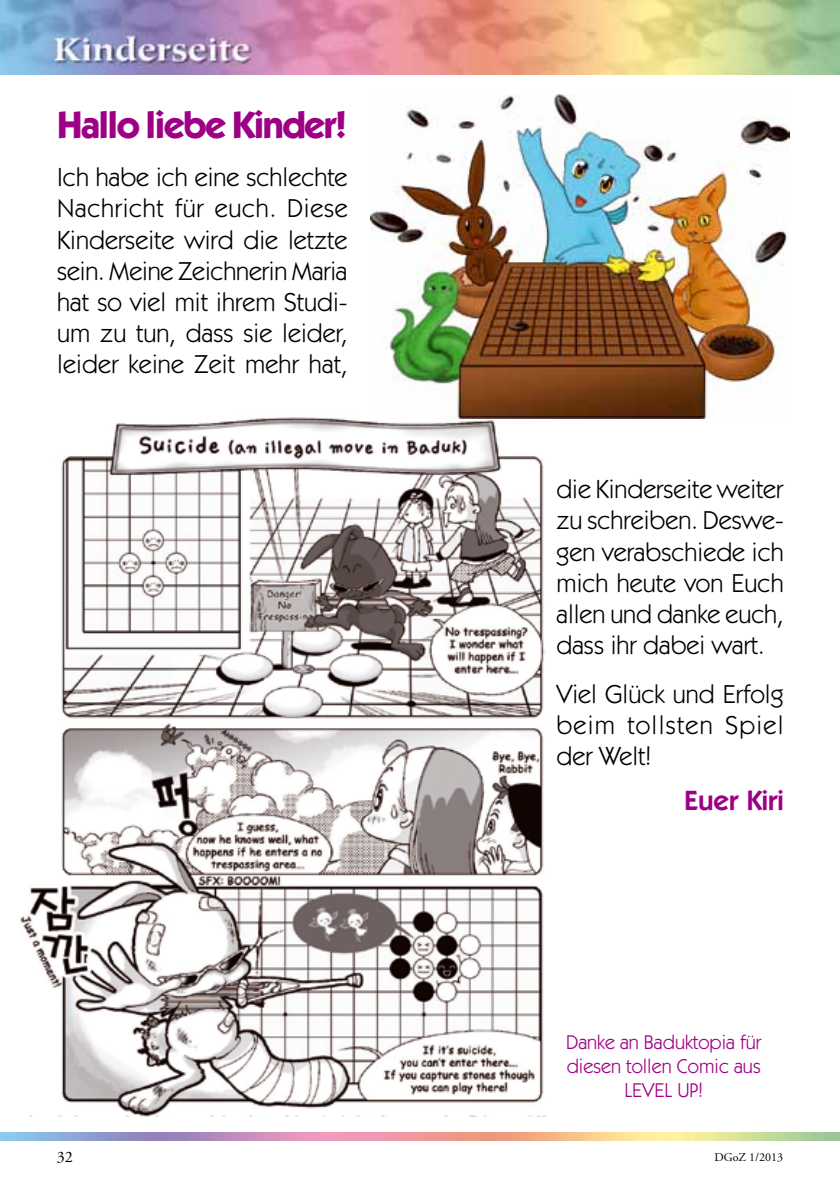
<style>
.page{position:relative;width:840px;height:1191px;background:#fff}
.page>*{position:absolute;margin:0;border:0;box-sizing:border-box;transform-origin:0 0}
.t1{font:700 38px "Itc Kabel";letter-spacing:-.04em;color:#9d0084}
.t2{font:600 28px "Itc Kabel";color:#9d0084}
.t3{font:26px/31.2px "Itc Kabel";color:#000;text-align:justify}
.t4{font:20px/24px "Itc Kabel";color:#9d0084;text-align:center}
.t5{font:16px "Adobe Garamond";color:#000}
.t6{font:12px "Adobe Garamond";color:#000}
</style>
<div class="page">
<img style="left:20px;top:417px;width:525px;height:700px">
<img style="left:370px;top:94px;width:419px;height:324px">
<img style="left:0;top:0;width:839px;height:74px">
<h1 class="t1" style="left:57px;top:102px;width:292px">Hallo liebe Kinder!</h1>
<p class="t3" style="left:57px;top:162px;width:292px">Ich habe ich eine schlechte Nachricht für euch. Diese Kinderseite wird die letzte sein. Meine Zeichnerin Maria hat so viel mit ihrem Studi&shy;um zu tun, dass sie leider, leider keine Zeit mehr hat,</p>
<p class="t3" style="left:556px;top:474px;width:229px">die Kinderseite weiter zu schreiben. Deswe&shy;gen verabschiede ich mich heute von Euch allen und danke euch, dass ihr dabei wart.</p>
<p class="t3" style="left:556px;top:678px;width:228px">Viel Glück und Erfolg beim tollsten Spiel der Welt!</p>
<p class="t2" style="left:683px;top:784px;width:101px">Euer Kiri</p>
<p class="t4" style="left:565px;top:1030px;width:196px">Danke an Baduktopia für diesen tollen Comic aus<br>LEVEL UP!</p>
<p class="t5" style="left:57px;top:1148px;width:17px">32</p>
<p class="t6" style="left:714px;top:1151px;width:70px">DGoZ 1/2013</p>
</div>
